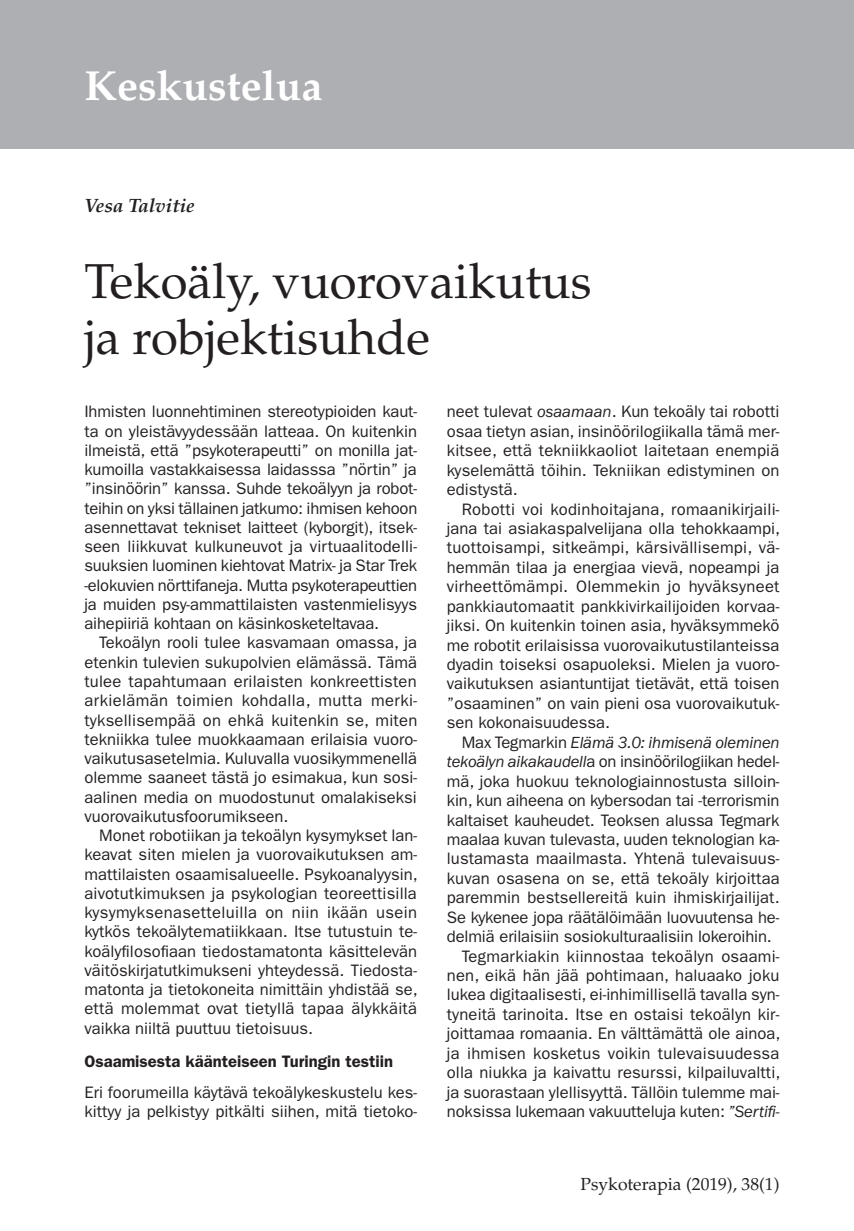
<style>
.page{position:relative;width:854px;height:1231px;background:#fff}
.page>*{position:absolute;margin:0;border:0;box-sizing:border-box;transform-origin:0 0}
.t1{font:49px/56px "Palatino";color:#231f20}
.t2{font:700 42px "Palatino";color:#fff}
.t3{font:italic 700 19.25px "Palatino";color:#231f20}
.t4{font:17.5px "Palatino";color:#231f20}
.t5{font:16.62px/19.2px "ITC Franklin Gothic Std";color:#231f20;text-align:justify}
.t6{font:600 16.62px "ITC Franklin Gothic Std";color:#231f20}
.t7{font:italic 16.62px "ITC Franklin Gothic Std";letter-spacing:-.01em;color:#231f20}
.s1{font-style:italic}
.s2{font-style:normal}
</style>
<div class="page">
<div style="left:0;top:0;width:853px;height:149px;background:#aeafb3"></div>
<h2 class="t2" style="left:84px;top:61px;width:239px">Keskustelua</h2>
<p class="t3" style="left:84px;top:194px;width:112px">Vesa Talvitie</p>
<h1 class="t1" style="left:84px;top:254px;width:508px">Tekoäly, vuorovaikutus ja robjektisuhde</h1>
<p class="t5" style="left:84px;top:402px;width:334px">Ihmisten luonnehtiminen stereotypioiden kaut&shy;ta on yleistävyydessään latteaa. On kuitenkin ilmeistä, että ”psykoterapeutti” on monilla jat&shy;kumoilla vastakkaisessa laidasssa ”nörtin” ja ”insinöörin” kanssa. Suhde tekoälyyn ja robot&shy;teihin on yksi tällainen jatkumo: ihmisen kehoon asennettavat tekniset laitteet (kyborgit), itsek&shy;seen liikkuvat kulkuneuvot ja virtuaalitodelli&shy;suuksien luominen kiehtovat Matrix- ja Star Trek -elokuvien nörttifaneja. Mutta psykoterapeuttien ja muiden psy-ammattilaisten vastenmielisyys aihepiiriä kohtaan on käsinkosketeltavaa.</p>
<p class="t5" style="left:84px;top:633px;width:334px;text-indent:15px">Tekoälyn rooli tulee kasvamaan omassa, ja etenkin tulevien sukupolvien elämässä. Tämä tulee tapahtumaan erilaisten konkreettisten arkielämän toimien kohdalla, mutta merki&shy;tyksellisempää on ehkä kuitenkin se, miten tekniikka tulee muokkaamaan erilaisia vuoro&shy;vaikutusasetelmia. Kuluvalla vuosikymmenellä olemme saaneet tästä jo esimakua, kun sosi&shy;aalinen media on muodostunut omalakiseksi vuorovaikutusfoorumikseen.</p>
<p class="t5" style="left:84px;top:825px;width:335px;text-indent:15px">Monet robotiikan ja tekoälyn kysymykset lan&shy;keavat siten mielen ja vuorovaikutuksen am&shy;mattilaisten osaamisalueelle. Psykoanalyysin, aivotutkimuksen ja psykologian teoreettisilla kysymyksenasetteluilla on niin ikään usein kytkös tekoälytematiikkaan. Itse tutustuin te&shy;koälyfilosofiaan tiedostamatonta käsittelevän väitöskirjatutkimukseni yhteydessä. Tiedosta&shy;matonta ja tietokoneita nimittäin yhdistää se, että molemmat ovat tietyllä tapaa älykkäitä vaikka niiltä puuttuu tietoisuus.</p>
<p class="t6" style="left:84px;top:1051px;width:310px">Osaamisesta käänteiseen Turingin testiin</p>
<p class="t5" style="left:84px;top:1082px;width:334px">Eri foorumeilla käytävä tekoälykeskustelu kes&shy;kittyy ja pelkistyy pitkälti siihen, mitä tietoko-</p>
<p class="t5" style="left:446px;top:402px;width:334px">neet tulevat <span class="s1">osaamaan</span>. Kun tekoäly tai robotti osaa tietyn asian, insinöörilogiikalla tämä mer&shy;kitsee, että tekniikkaoliot laitetaan enempiä kyselemättä töihin. Tekniikan edistyminen on edistystä.</p>
<p class="t5" style="left:446px;top:499px;width:334px;text-indent:15px">Robotti voi kodinhoitajana, romaanikirjaili&shy;jana tai asiakaspalvelijana olla tehokkaampi, tuottoisampi, sitkeämpi, kärsivällisempi, vä&shy;hemmän tilaa ja energiaa vievä, nopeampi ja virheettömämpi. Olemmekin jo hyväksyneet pankkiautomaatit pankkivirkailijoiden korvaa&shy;jiksi. On kuitenkin toinen asia, hyväksymmekö me robotit erilaisissa vuorovaikutustilanteissa dyadin toiseksi osapuoleksi. Mielen ja vuoro&shy;vaikutuksen asiantuntijat tietävät, että toisen ”osaaminen” on vain pieni osa vuorovaikutuk&shy;sen kokonaisuudessa.</p>
<p class="t7" style="left:461px;top:733px;width:319px"><span class="s2">Max Tegmarkin</span> Elämä 3.0: ihmisenä oleminen</p>
<p class="t5" style="left:446px;top:752px;width:334px"><span class="s1">tekoälyn aikakaudell</span>a on insinöörilogiikan hedel-</p>
<p class="t5" style="left:446px;top:771px;width:334px">mä, joka huokuu teknologiainnostusta silloin-</p>
<p class="t5" style="left:446px;top:790px;width:334px">kin, kun aiheena on kybersodan tai -terrorismin</p>
<p class="t5" style="left:446px;top:810px;width:334px">kaltaiset kauheudet. Teoksen alussa Tegmark</p>
<p class="t5" style="left:446px;top:829px;width:334px">maalaa kuvan tulevasta, uuden teknologian ka-</p>
<p class="t5" style="left:446px;top:849px;width:334px">lustamasta maailmasta. Yhtenä tulevaisuus-</p>
<p class="t5" style="left:446px;top:868px;width:334px">kuvan osasena on se, että tekoäly kirjoittaa</p>
<p class="t5" style="left:446px;top:888px;width:334px">paremmin bestsellereitä kuin ihmiskirjailijat.</p>
<p class="t5" style="left:446px;top:907px;width:334px">Se kykenee jopa räätälöimään luovuutensa he-</p>
<p class="t5" style="left:446px;top:926px;width:326px">delmiä erilaisiin sosiokulturaalisiin lokeroihin.</p>
<p class="t5" style="left:461px;top:946px;width:319px">Tegmarkiakin kiinnostaa tekoälyn osaami-</p>
<p class="t5" style="left:446px;top:965px;width:334px">nen, eikä hän jää pohtimaan, haluaako joku</p>
<p class="t5" style="left:446px;top:985px;width:334px">lukea digitaalisesti, ei-inhimillisellä tavalla syn-</p>
<p class="t5" style="left:446px;top:1004px;width:334px">tyneitä tarinoita. Itse en ostaisi tekoälyn kir-</p>
<p class="t5" style="left:446px;top:1024px;width:335px">joittamaa romaania. En välttämättä ole ainoa,</p>
<p class="t5" style="left:446px;top:1043px;width:334px">ja ihmisen kosketus voikin tulevaisuudessa</p>
<p class="t5" style="left:446px;top:1062px;width:335px">olla niukka ja kaivattu resurssi, kilpailuvaltti,</p>
<p class="t5" style="left:446px;top:1082px;width:334px">ja suorastaan ylellisyyttä. Tällöin tulemme mai-</p>
<p class="t5" style="left:446px;top:1101px;width:334px">noksissa lukemaan vakuutteluja kuten: <span class="s1">”Sertifi-</span></p>
<p class="t4" style="left:580px;top:1173px;width:200px">Psykoterapia (2019), 38(1)</p>
</div>
